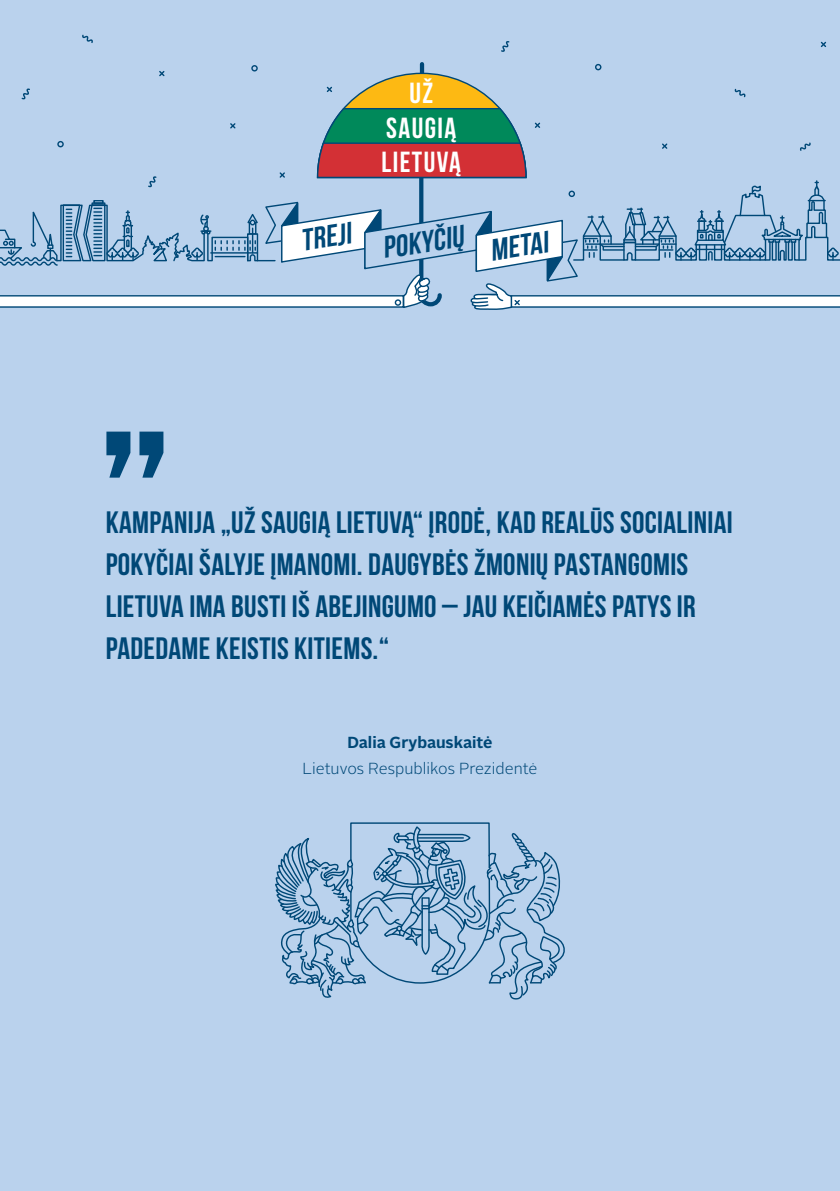
<style>
.page{position:relative;width:840px;height:1191px;background:#fff}
.page>*{position:absolute;margin:0;border:0;box-sizing:border-box;transform-origin:0 0}
.t1{font:700 31px/42px "Bebas Neue";letter-spacing:.01em;color:#004877}
.t2{font:italic 700 30.6px "Bebas Neue";color:#004877}
.t3{font:700 29px "Bebas Neue";letter-spacing:.05em;color:#fff}
.t4{font:300 16px "Alright Sans";color:#004877}
.t5{font:700 16px "Alright Sans";color:#004877}
</style>
<div class="page">
<div style="left:0;top:0;width:839px;height:1191px;background:#bad2ed"></div>
<svg style="left:501px;top:41px;width:9px;height:11px"></svg>
<svg style="left:820px;top:41px;width:7px;height:6px"></svg>
<svg style="left:82px;top:34px;width:11px;height:9px"></svg>
<div style="left:594px;top:64px;width:7px;height:6px;border:1px solid #004877;border-radius:50%"></div>
<div style="left:251px;top:65px;width:6px;height:7px;border:1px solid #004877;border-radius:50%"></div>
<div style="left:419px;top:64px;width:5px;height:9px;background:#004877"></div>
<svg style="left:0;top:70px;width:839px;height:240px"></svg>
<svg style="left:106px;top:431px;width:57px;height:46px"></svg>
<svg style="left:275px;top:822px;width:290px;height:178px"></svg>
<p class="t3" style="left:409px;top:77px;width:25px">UŽ</p>
<p class="t3" style="left:386px;top:112px;width:72px">SAUGIĄ</p>
<p class="t3" style="left:381px;top:146px;width:81px">LIETUVĄ</p>
<p class="t2" style="left:298px;top:224px;width:52px;rotate:-9deg">treji</p>
<p class="t2" style="left:380px;top:231px;width:83px;rotate:-9deg">pokyčių</p>
<p class="t2" style="left:487px;top:234px;width:60px;rotate:-9deg">METAI</p>
<p class="t1" style="left:106px;top:501px;width:628px">KAMPANIJA „UŽ SAUGIĄ LIETUVĄ“ ĮRODĖ, KAD REALŪS SOCIALINIAI POKYČIAI ŠALYJE ĮMANOMI. DAUGYBĖS ŽMONIŲ PASTANGOMIS LIETUVA IMA BUSTI IŠ ABEJINGUMO – JAU KEIČIAMĖS PATYS IR PADEDAME KEISTIS KITIEMS.“</p>
<p class="t5" style="left:347px;top:731px;width:146px">Dalia Grybauskaitė</p>
<p class="t4" style="left:302px;top:757px;width:236px">Lietuvos Respublikos Prezidentė</p>
</div>
